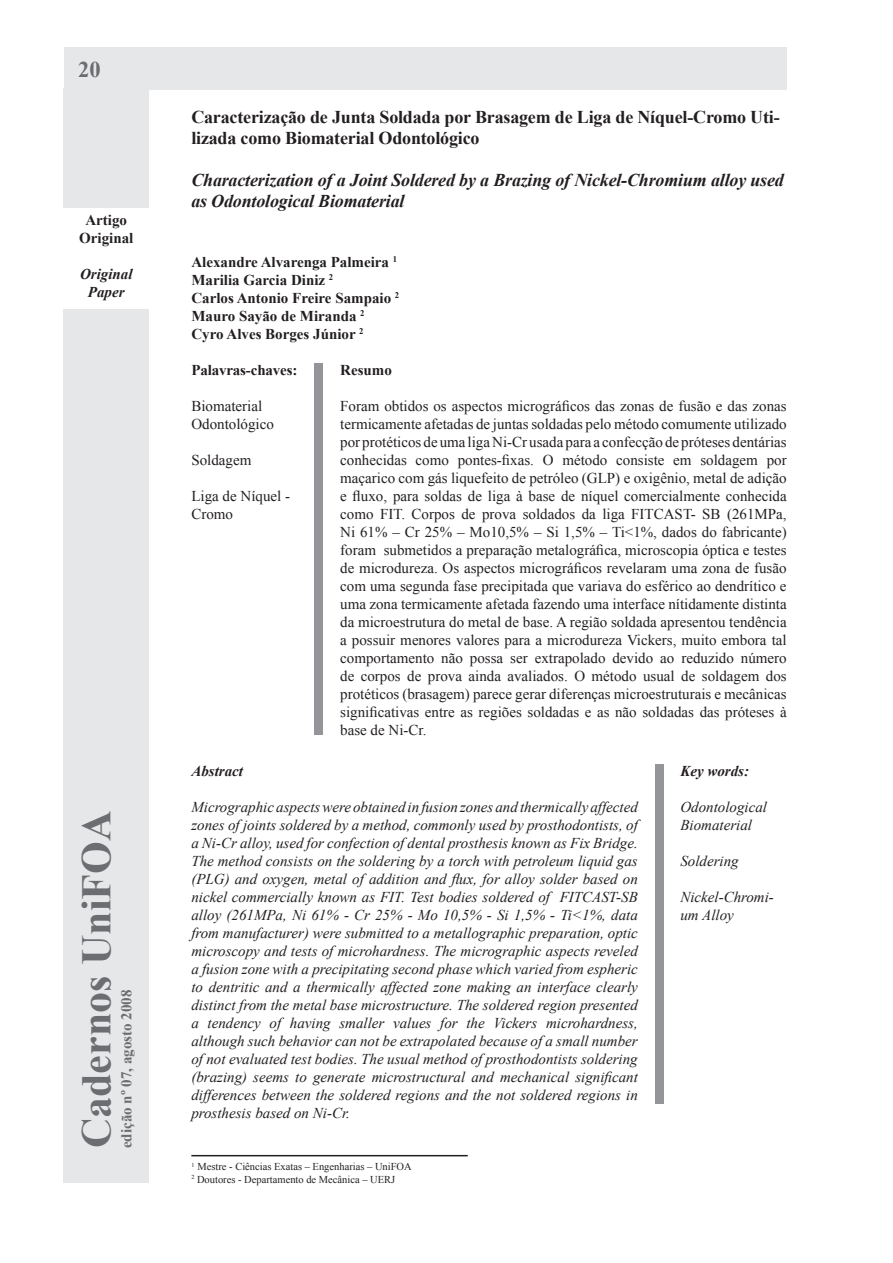
<style>
.page{position:relative;width:893px;height:1263px;background:#fff}
.page>*{position:absolute;margin:0;border:0;box-sizing:border-box;transform-origin:0 0}
.t1{font:700 42px "Times New Roman";color:#6c6d70}
.t2{font:700 22.5px "Times New Roman";color:#6c6d70}
.t3{font:700 18px/21px "Times New Roman";letter-spacing:-.01em;color:#231f20}
.t4{font:italic 700 18px/21px "Times New Roman";letter-spacing:-.01em;color:#231f20}
.t5{font:15px/18px "Times New Roman";color:#231f20}
.t6{font:italic 15px/18px "Times New Roman";color:#231f20}
.t7{font:700 15px "Times New Roman";color:#231f20}
.t8{font:700 15px "Times New Roman";color:#6c6d70}
.t9{font:italic 700 15px "Times New Roman";color:#231f20}
.t10{font:10.5px "Times New Roman";color:#231f20}
</style>
<div class="page">
<div style="left:64px;top:88px;width:85px;height:119px;background:#e6e7e9"></div>
<div style="left:64px;top:47px;width:723px;height:43px;background:#e6e7e9"></div>
<div style="left:655px;top:764px;width:9px;height:339px;background:#939598"></div>
<div style="left:64px;top:309px;width:85px;height:874px;background:#e6e7e9"></div>
<hr style="left:191px;top:1155px;width:277px;height:1px;background:#231f20">
<div style="left:314px;top:364px;width:9px;height:371px;background:#939598"></div>
<p class="t2" style="left:78px;top:54px;width:24px">20</p>
<p class="t7" style="left:85px;top:210px;width:43px">Artigo</p>
<p class="t7" style="left:79px;top:228px;width:56px">Original</p>
<p class="t9" style="left:80px;top:264px;width:54px">Original</p>
<p class="t9" style="left:88px;top:282px;width:38px">Paper</p>
<p class="t1" style="left:68px;top:1148px;width:339px;rotate:-90deg">Cadernos UniFOA</p>
<p class="t8" style="left:116px;top:1079px;width:113px;rotate:-90deg">5 dezembro 2007</p>
<p class="t8" style="left:116px;top:1148px;width:160px;rotate:-90deg">edição nº 07, agosto 2008</p>
<p class="t3" style="left:191px;top:106px;width:590px">Caracterização de Junta Soldada por Brasagem de Liga de Níquel-Cromo Uti&shy;lizada como Biomaterial Odontológico</p>
<p class="t4" style="left:191px;top:169px;width:594px">Characterization of a Joint Soldered by a Brazing of Nickel-Chromium alloy used as Odontological Biomaterial</p>
<p class="t7" style="left:191px;top:252px;width:207px">Alexandre Alvarenga Palmeira <sup>1</sup></p>
<p class="t7" style="left:191px;top:270px;width:143px">Marilia Garcia Diniz <sup>2</sup></p>
<p class="t7" style="left:191px;top:288px;width:209px">Carlos Antonio Freire Sampaio <sup>2</sup></p>
<p class="t7" style="left:191px;top:306px;width:175px">Mauro Sayão de Miranda <sup>2</sup></p>
<p class="t7" style="left:191px;top:324px;width:174px">Cyro Alves Borges Júnior <sup>2</sup></p>
<p class="t7" style="left:191px;top:359px;width:108px">Palavras-chaves:</p>
<p class="t5" style="left:191px;top:396px;width:84px">Biomaterial<br>Odontológico</p>
<p class="t5" style="left:191px;top:450px;width:61px">Soldagem</p>
<p class="t5" style="left:191px;top:486px;width:100px">Liga de Níquel -<br>Cromo</p>
<p class="t7" style="left:340px;top:359px;width:53px">Resumo</p>
<p class="t5" style="left:340px;top:396px;width:448px;text-align:justify">Foram obtidos os aspectos micrográficos das zonas de fusão e das zonas termicamente afetadas de juntas soldadas pelo método comumente utilizado por protéticos de uma liga Ni-Cr usada para a confecção de próteses dentárias conhecidas como pontes-fixas. O método consiste em soldagem por maçarico com gás liquefeito de petróleo (GLP) e oxigênio, metal de adição e fluxo, para soldas de liga à base de níquel comercialmente conhecida como FIT. Corpos de prova soldados da liga FITCAST- SB (261MPa, Ni 61% – Cr 25% – Mo10,5% – Si 1,5% – Ti&lt;1%, dados do fabricante) foram submetidos a preparação metalográfica, microscopia óptica e testes de microdureza. Os aspectos micrográficos revelaram uma zona de fusão com uma segunda fase precipitada que variava do esférico ao dendrítico e uma zona termicamente afetada fazendo uma interface nítidamente distinta da microestrutura do metal de base. A região soldada apresentou tendência a possuir menores valores para a microdureza Vickers, muito embora tal comportamento não possa ser extrapolado devido ao reduzido número de corpos de prova ainda avaliados. O método usual de soldagem dos protéticos (brasagem) parece gerar diferenças microestruturais e mecânicas significativas entre as regiões soldadas e as não soldadas das próteses à base de Ni-Cr.</p>
<p class="t9" style="left:191px;top:760px;width:53px">Abstract</p>
<p class="t6" style="left:191px;top:797px;width:448px;text-align:justify">Micrographic aspects were obtained in fusion zones and thermically affected zones of joints soldered by a method, commonly used by prosthodontists, of a Ni-Cr alloy, used for confection of dental prosthesis known as Fix Bridge.<br>The method consists on the soldering by a torch with petroleum liquid gas (PLG) and oxygen, metal of addition and flux, for alloy solder based on nickel commercially known as FIT. Test bodies soldered of FITCAST-SB alloy (261MPa, Ni 61% - Cr 25% - Mo 10,5% - Si 1,5% - Ti&lt;1%, data from manufacturer) were submitted to a metallographic preparation, optic microscopy and tests of microhardness. The micrographic aspects reveled a fusion zone with a precipitating second phase which varied from espheric to dentritic and a thermically affected zone making an interface clearly distinct from the metal base microstructure. The soldered region presented a tendency of having smaller values for the Vickers microhardness, although such behavior can not be extrapolated because of a small number of not evaluated test bodies. The usual method of prosthodontists soldering (brazing) seems to generate microstructural and mechanical significant differences between the soldered regions and the not soldered regions in prosthesis based on Ni-Cr.</p>
<p class="t10" style="left:191px;top:1159px;width:222px"><sup>1</sup> Mestre - Ciências Exatas – Engenharias – UniFOA</p>
<p class="t10" style="left:191px;top:1172px;width:205px"><sup>2</sup> Doutores - Departamento de Mecânica – UERJ</p>
<p class="t9" style="left:680px;top:760px;width:70px">Key words:</p>
<p class="t6" style="left:680px;top:797px;width:88px">Odontological<br>Biomaterial</p>
<p class="t6" style="left:680px;top:851px;width:60px">Soldering</p>
<p class="t6" style="left:680px;top:887px;width:95px">Nickel-Chromi&shy;um Alloy</p>
</div>
